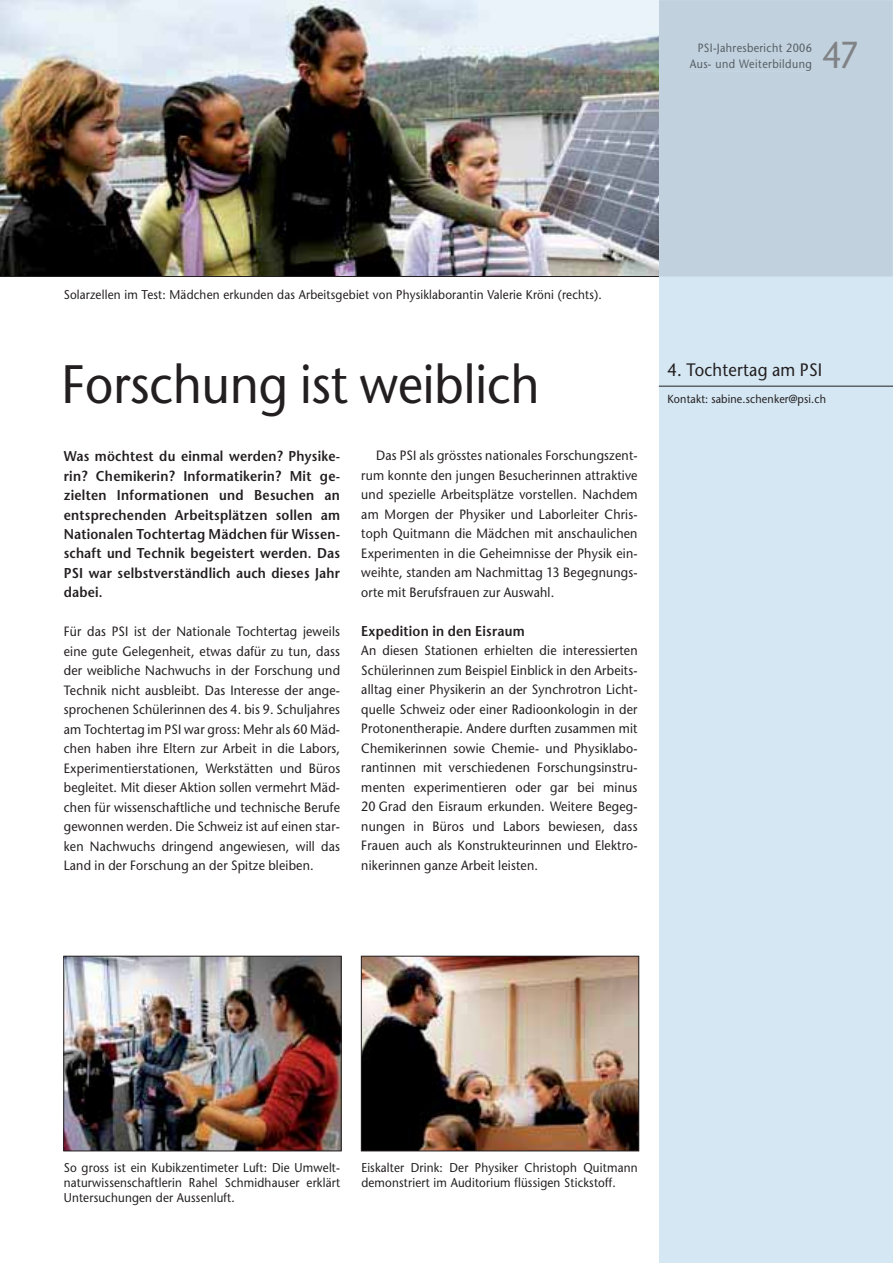
<style>
.page{position:relative;width:893px;height:1263px;background:#fff}
.page>*{position:absolute;margin:0;border:0;box-sizing:border-box;transform-origin:0 0}
.t1{font:54px "Stone Sans";color:#231f20;scale:.91 1}
.t2{font:37.5px "Stone Sans";color:#808285;scale:.9 1}
.t3{font:18px "Stone Sans";letter-spacing:.015em;color:#231f20;scale:.92 1}
.t4{font:600 14.25px/19.5px "Stone Sans";letter-spacing:.015em;color:#231f20;text-align:justify;scale:.92 1}
.t5{font:13.5px/19.5px "Stone Sans";letter-spacing:.015em;color:#231f20;text-align:justify;scale:.92 1}
.t6{font:12.75px/15px "Stone Sans";letter-spacing:.015em;color:#231f20;text-align:justify;scale:.92 1}
.t7{font:12px/16.5px "Stone Sans";letter-spacing:.03em;color:#565e66;text-align:right;scale:.9 1}
.t8{font:11.7px "Stone Sans";letter-spacing:.015em;color:#231f20;scale:.92 1}
</style>
<div class="page">
<div style="left:659px;top:0;width:234px;height:1263px;background:#d5e7f3"></div>
<div style="left:659px;top:0;width:234px;height:277px;background:#c1d1dd"></div>
<div style="left:699px;top:43px;width:84px;height:11px;background:#c1d1dd"></div>
<div style="left:786px;top:43px;width:6px;height:9px;background:#c1d1dd"></div>
<div style="left:793px;top:43px;width:18px;height:9px;background:#c1d1dd"></div>
<div style="left:690px;top:59px;width:121px;height:12px;background:#c1d1dd"></div>
<img style="left:0;top:0;width:659px;height:276px">
<hr style="left:659px;top:386px;width:234px;height:1px;background:#231f20">
<img style="left:66px;top:958px;width:273px;height:191px">
<div style="left:64px;top:956px;width:277px;height:195px;border:1px solid #231f20"></div>
<img style="left:363px;top:958px;width:274px;height:191px">
<div style="left:361px;top:956px;width:278px;height:195px;border:1px solid #231f20"></div>
<hr style="left:0;top:276px;width:659px;height:1px;background:#231f20">
<p class="t7" style="left:690px;top:41px;width:137px">PSI-Jahresbericht 2006<br>Aus- und Weiterbildung</p>
<h2 class="t2" style="left:823px;top:41px;width:42px">47</h2>
<p class="t6" style="left:64px;top:289px;width:586px">Solarzellen im Test: Mädchen erkunden das Arbeitsgebiet von Physiklaborantin Valerie Kröni (rechts).</p>
<h1 class="t1" style="left:62px;top:364px;width:527px">Forschung ist weiblich</h1>
<p class="t4" style="left:64px;top:448px;width:302px">Was möchtest du einmal werden? Physike&shy;rin? Chemikerin? Informatikerin? Mit ge&shy;zielten Informationen und Besuchen an entsprechenden Arbeitsplätzen sollen am Nationalen Tochtertag Mädchen für Wissen&shy;schaft und Technik begeistert werden. Das PSI war selbstverständlich auch dieses Jahr dabei.</p>
<p class="t5" style="left:64px;top:623px;width:302px">Für das PSI ist der Nationale Tochtertag jeweils eine gute Gelegenheit, etwas dafür zu tun, dass der weibliche Nachwuchs in der Forschung und Technik nicht ausbleibt. Das Interesse der ange&shy;sprochenen Schülerinnen des 4. bis 9. Schuljahres am Tochtertag im PSI war gross: Mehr als 60 Mäd&shy;chen haben ihre Eltern zur Arbeit in die Labors, Experimentierstationen, Werkstätten und Büros begleitet. Mit dieser Aktion sollen vermehrt Mäd&shy;chen für wissenschaftliche und technische Berufe gewonnen werden. Die Schweiz ist auf einen star&shy;ken Nachwuchs dringend angewiesen, will das Land in der Forschung an der Spitze bleiben.</p>
<p class="t5" style="left:361px;top:447px;width:302px;text-indent:15px">Das PSI als grösstes nationales Forschungszent&shy;rum konnte den jungen Besucherinnen attraktive und spezielle Arbeitsplätze vorstellen. Nachdem am Morgen der Physiker und Laborleiter Chris&shy;toph Quitmann die Mädchen mit anschaulichen Experimenten in die Geheimnisse der Physik ein&shy;weihte, standen am Nachmittag 13 Begegnungs&shy;orte mit Berufsfrauen zur Auswahl.</p>
<p class="t4" style="left:361px;top:623px;width:179px">Expedition in den Eisraum</p>
<p class="t5" style="left:361px;top:642px;width:302px">An diesen Stationen erhielten die interessierten Schülerinnen zum Beispiel Einblick in den Arbeits&shy;alltag einer Physikerin an der Synchrotron Licht&shy;quelle Schweiz oder einer Radioonkologin in der Protonentherapie. Andere durften zusammen mit Chemikerinnen sowie Chemie- und Physiklabo&shy;rantinnen mit verschiedenen Forschungsinstru&shy;menten experimentieren oder gar bei minus 20 Grad den Eisraum erkunden. Weitere Begeg&shy;nungen in Büros und Labors bewiesen, dass Frauen auch als Konstrukteurinnen und Elektro&shy;nikerinnen ganze Arbeit leisten.</p>
<h3 class="t3" style="left:667px;top:363px;width:170px">4. Tochtertag am PSI</h3>
<p class="t8" style="left:667px;top:394px;width:174px">Kontakt: sabine.schenker@psi.ch</p>
<p class="t6" style="left:64px;top:1161px;width:302px">So gross ist ein Kubikzentimeter Luft: Die Umwelt&shy;naturwissenschaftlerin Rahel Schmidhauser erklärt Untersuchungen der Aussenluft.</p>
<p class="t6" style="left:361px;top:1161px;width:302px">Eiskalter Drink: Der Physiker Christoph Quitmann demonstriert im Auditorium flüssigen Stickstoff.</p>
</div>
